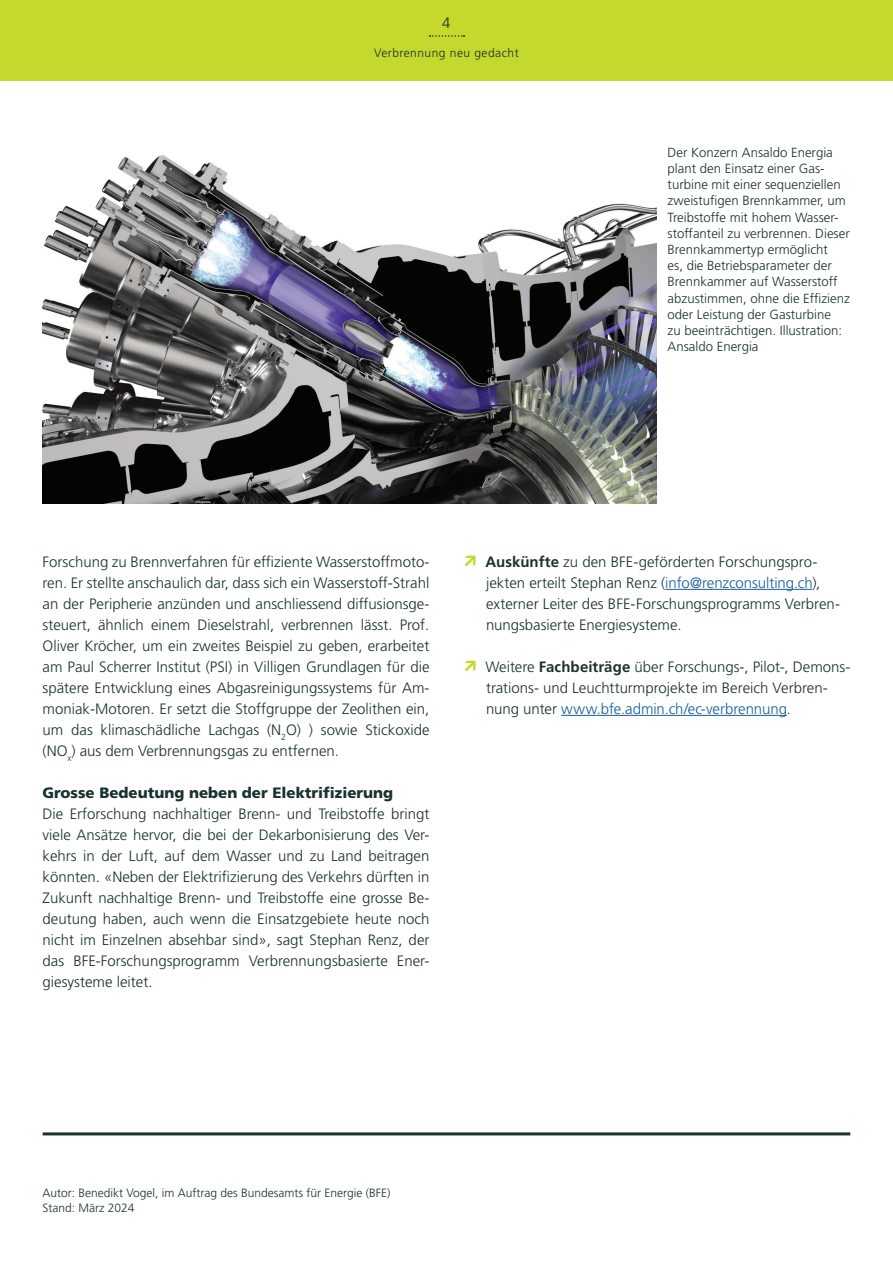
<style>
.page{position:relative;width:893px;height:1263px;background:#fff}
.page>*{position:absolute;margin:0;border:0;box-sizing:border-box;transform-origin:0 0}
.t1{font:300 15px/21px "Frutiger LT Std";color:#1b3030;text-align:justify}
.t2{font:900 15px "Frutiger LT Std";color:#1b3030}
.t3{font:300 13.2px/16.2px "Frutiger LT Std";color:#1b3030}
.t4{font:300 12px/15px "Frutiger LT Std";color:#1b3030}
.t5{font:300 12px "Frutiger LT Std";letter-spacing:.04em;color:#1b3030}
.s1{font-weight:700}
.s2{color:#175d9e}
</style>
<div class="page">
<div style="left:0;top:0;width:893px;height:81px;background:#c4d82d"></div>
<svg style="left:429px;top:35px;width:35px;height:2px"></svg>
<hr style="left:665px;top:589px;width:147px;height:1px;background:#175d9e">
<hr style="left:561px;top:715px;width:226px;height:1px;background:#175d9e">
<img style="left:43px;top:155px;width:614px;height:349px">
<hr style="left:43px;top:1132px;width:807px;height:3px;background:#1b3030">
<p class="t1" style="left:442px;top:13px;width:10px">4</p>
<p class="t5" style="left:374px;top:46px;width:146px">Verbrennung neu gedacht</p>
<p class="t3" style="left:668px;top:144px;width:184px">Der Konzern Ansaldo Energia plant den Einsatz einer Gas&shy;turbine mit einer sequenziellen zweistufigen Brennkammer, um<br>Treibstoffe mit hohem Wasser&shy;stoffanteil zu verbrennen. Dieser<br>Brennkammertyp ermöglicht<br>es, die Betriebsparameter der<br>Brennkammer auf Wasserstoff abzustimmen, ohne die Effizienz oder Leistung der Gasturbine<br>zu beeinträchtigen. Illustration:<br>Ansaldo Energia</p>
<p class="t1" style="left:43px;top:551px;width:388px">Forschung zu Brennverfahren für effiziente Wasserstoffmoto&shy;ren. Er stellte anschaulich dar, dass sich ein Wasserstoff-Strahl an der Peripherie anzünden und anschliessend diffusionsge&shy;steuert, ähnlich einem Dieselstrahl, verbrennen lässt. Prof.<br>Oliver Kröcher, um ein zweites Beispiel zu geben, erarbeitet am Paul Scherrer Institut (PSI) in Villigen Grundlagen für die spätere Entwicklung eines Abgasreinigungssystems für Am&shy;moniak-Motoren. Er setzt die Stoffgruppe der Zeolithen ein, um das klimaschädliche Lachgas (N<sub>2</sub>O) ) sowie Stickoxide (NO<sub>x</sub>) aus dem Verbrennungsgas zu entfernen.</p>
<p class="t2" style="left:43px;top:783px;width:352px">Grosse Bedeutung neben der Elektrifizierung</p>
<p class="t1" style="left:43px;top:803px;width:388px">Die Erforschung nachhaltiger Brenn- und Treibstoffe bringt viele Ansätze hervor, die bei der Dekarbonisierung des Ver&shy;kehrs in der Luft, auf dem Wasser und zu Land beitragen könnten. «Neben der Elektrifizierung des Verkehrs dürften in Zukunft nachhaltige Brenn- und Treibstoffe eine grosse Be&shy;deutung haben, auch wenn die Einsatzgebiete heute noch nicht im Einzelnen absehbar sind», sagt Stephan Renz, der das BFE-Forschungsprogramm Verbrennungsbasierte Ener&shy;giesysteme leitet.</p>
<p class="t1" style="left:485px;top:551px;width:356px;text-align:left"><span class="s1">Auskünfte</span> zu den BFE-geförderten Forschungspro&shy;jekten erteilt Stephan Renz (<span class="s2">info@renzconsulting.ch</span>), externer Leiter des BFE-Forschungsprogramms Verbren&shy;nungsbasierte Energiesysteme.</p>
<p class="t1" style="left:485px;top:656px;width:366px;text-align:left">Weitere <span class="s1">Fachbeiträge</span> über Forschungs-, Pilot-, Demons&shy;trations- und Leuchtturmprojekte im Bereich Verbren&shy;nung unter <span class="s2">www.bfe.admin.ch/ec-verbrennung</span>.</p>
<p class="t4" style="left:43px;top:1185px;width:350px">Autor: Benedikt Vogel, im Auftrag des Bundesamts für Energie (BFE)<br>Stand: März 2024</p>
</div>
